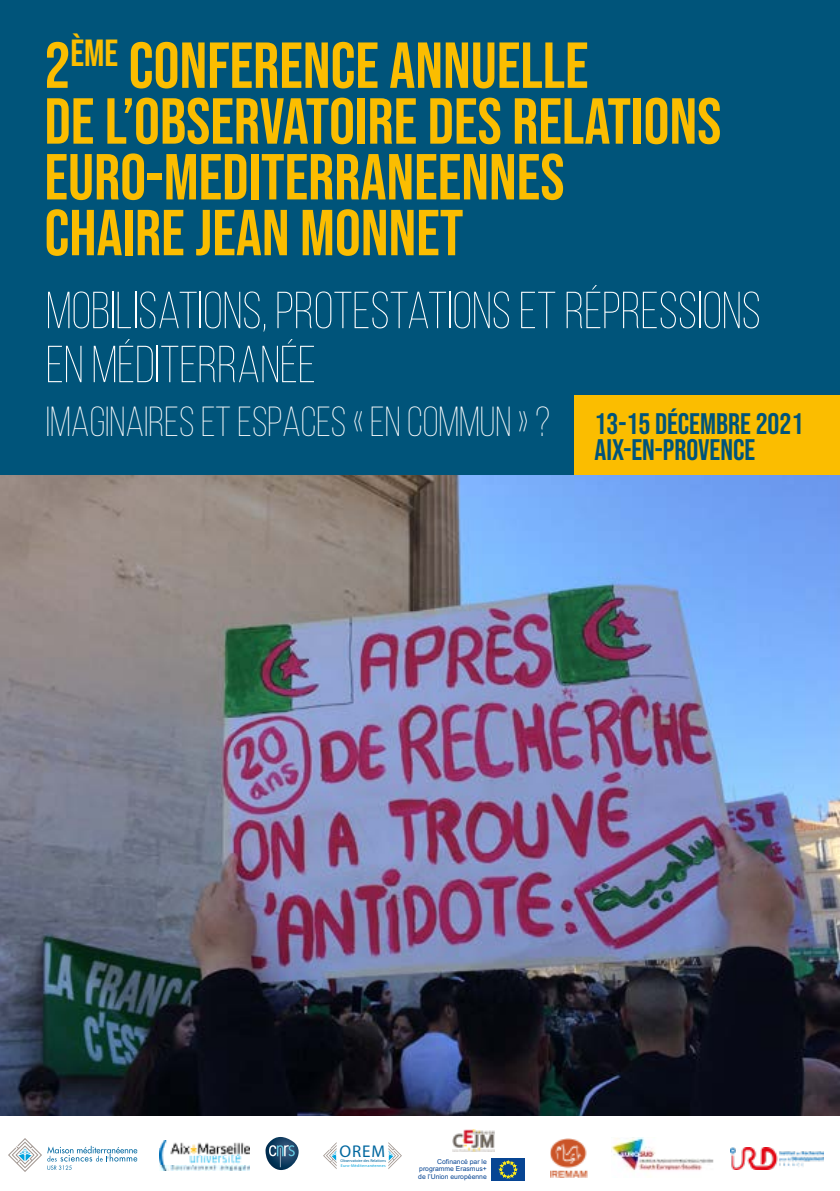
<style>
.page{position:relative;width:840px;height:1191px;background:#fff}
.page>*{position:absolute;margin:0;border:0;box-sizing:border-box;transform-origin:0 0}
.t1{font:64.8px/55.8px "Bebas Neue";color:#fbbd00}
.t2{font:300 52px/54px "Bebas Neue";color:#fff}
.t3{font:300 42px "Bebas Neue";color:#fff}
.t4{font:29.8px "Bebas Neue";color:#00547a}
.t5{font:17px "Myriad Pro";color:#00679f}
.t6{font:6.8px/7.6px "Arial";color:#074593;text-align:justify}
.t7{font:4px "Myriad Pro";color:#00679f}
.t8{font:4px "Myriad Pro";letter-spacing:.055em;color:#00a3de}
.s1{font-weight:400;font-size:29.8px;color:#00547a}
</style>
<div class="page">
<div style="left:0;top:0;width:839px;height:1096px;background:#00547a"></div>
<img style="left:0;top:475px;width:839px;height:641px">
<div style="left:573px;top:395px;width:266px;height:80px;background:#fbbd00"></div>
<svg style="left:8px;top:1138px;width:129px;height:34px"></svg>
<svg style="left:160px;top:1146px;width:90px;height:25px"></svg>
<img style="left:159px;top:1140px;width:90px;height:30px">
<svg style="left:265px;top:1137px;width:33px;height:33px"></svg>
<svg style="left:323px;top:1143px;width:13px;height:26px"></svg>
<svg style="left:388px;top:1142px;width:13px;height:27px"></svg>
<svg style="left:494px;top:1130px;width:1px;height:21px"></svg>
<img style="left:452px;top:1129px;width:42px;height:22px">
<div style="left:550px;top:1138px;width:43px;height:41px;background:linear-gradient(to bottom,#fff,#fff)"></div>
<img style="left:550px;top:1138px;width:37px;height:39px">
<img style="left:611px;top:1137px;width:102px;height:34px">
<div style="left:491px;top:1158px;width:34px;height:23px;background:#074593"></div>
<svg style="left:499px;top:1160px;width:17px;height:18px"></svg>
<img style="left:730px;top:1147px;width:93px;height:22px">
<p class="t1" style="left:44px;top:37px;width:678px">2<sup>ème</sup> CONFERENCE ANNUELLE<br>DE L’OBSERVATOIRE DES RELATIONS<br>EURO-MEDITERRANEENNES<br>CHAIRE JEAN MONNET</p>
<p class="t2" style="left:46px;top:283px;width:716px">MOBILISATIONS, PROTESTATIONS ET RÉPRESSIONS<br>EN MÉDITERRANÉE</p>
<p class="t3" style="left:46px;top:399px;width:758px">IMAGINAIRES ET ESPACES « EN COMMUN » ? <span class="s1">13-15 DÉCEMBRE 2021</span></p>
<p class="t4" style="left:594px;top:432px;width:162px">AIX-EN-PROVENCE</p>
<p class="t5" style="left:339px;top:1140px;width:47px">OREM</p>
<p class="t7" style="left:340px;top:1157px;width:47px">Observatoire des Relations</p>
<p class="t8" style="left:340px;top:1163px;width:46px">Euro-Méditerranéennes</p>
<p class="t6" style="left:418px;top:1157px;width:70px;text-indent:19px">Cofinancé par le programme Erasmus+ de l’Union européenne</p>
</div>
